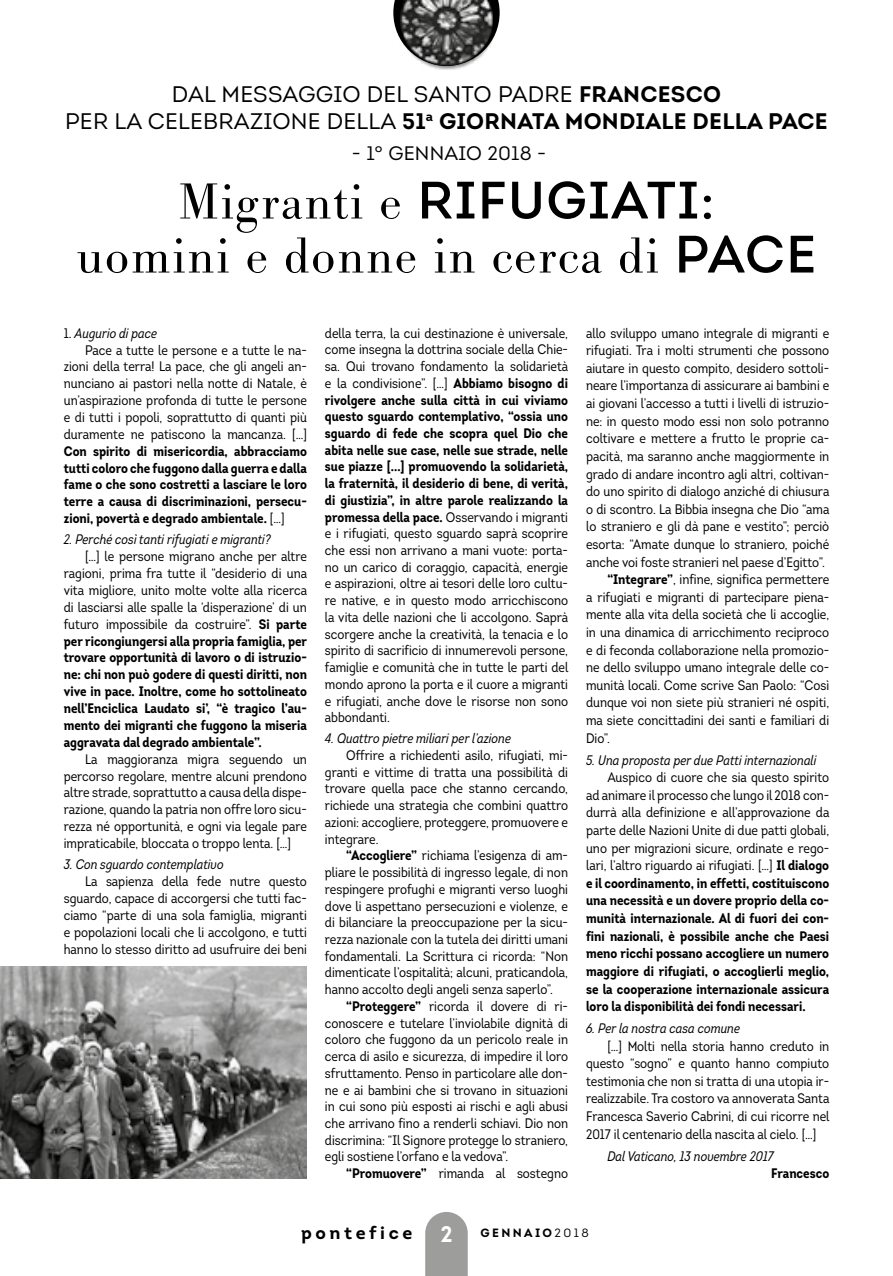
<style>
.page{position:relative;width:893px;height:1276px;background:#fff}
.page>*{position:absolute;margin:0;border:0;box-sizing:border-box;transform-origin:0 0}
.t1{font:300 52.5px "Bodoni Antiqua T";letter-spacing:.025em;color:#000}
.t2{font:52.5px "Intro";letter-spacing:.025em;color:#000}
.t3{font:22.5px/27px "Intro";letter-spacing:.01em;color:#000;text-align:center}
.t4{font:19.5px "Intro";letter-spacing:.01em;color:#000}
.t5{font:700 18px "Intro";letter-spacing:.2em;color:#000}
.t6{font:13.8px/16.6px "Intro Cond";color:#000;text-align:justify}
.t7{font:700 13.8px/16.8px "Intro Cond";color:#000;text-align:justify}
.t8{font:italic 13.8px "Intro Cond";color:#000}
.s1{font-weight:700}
.s2{font-family:"Bodoni Antiqua T";font-weight:300}
.s3{font-family:"Intro";font-weight:400}
.s4{font-style:normal}
.s5{font-weight:400}
.s6{font-size:22.5px;color:#fff}
.s7{font-size:12px}
.s8{font-weight:400;font-size:12px}
</style>
<div class="page">
<svg style="left:393px;top:0;width:107px;height:35px"></svg>
<svg style="left:425px;top:1212px;width:43px;height:64px;background:#a4a4a4"></svg>
<div style="left:398px;top:0;width:99px;height:70px;background:#000;opacity:.5"></div>
<img style="left:400px;top:0;width:93px;height:66px">
<img style="left:0;top:967px;width:307px;height:211px">
<h2 class="t3" style="left:65px;top:81px;width:764px">DAL MESSAGGIO DEL SANTO PADRE <span class="s1">FRANCESCO<br></span>PER LA CELEBRAZIONE DELLA <span class="s1">51</span><sup>a</sup> <span class="s1">GIORNATA MONDIALE DELLA PACE</span></h2>
<h3 class="t4" style="left:352px;top:141px;width:196px">- 1° GENNAIO 2018 -</h3>
<h1 class="t2" style="left:179px;top:167px;width:537px"><span class="s2">Migranti e</span> RIFUGIATI:</h1>
<h1 class="t1" style="left:77px;top:224px;width:741px">uomini e donne in cerca di <span class="s3">PACE</span></h1>
<p class="t8" style="left:64px;top:324px;width:95px"><span class="s4">1.</span> Augurio di pace</p>
<p class="t6" style="left:85px;top:341px;width:223px">Pace a tutte le persone e a tutte le na-</p>
<p class="t6" style="left:64px;top:358px;width:245px">zioni della terra! La pace, che gli angeli an-</p>
<p class="t6" style="left:64px;top:375px;width:245px">nunciano ai pastori nella notte di Natale, è</p>
<p class="t6" style="left:64px;top:392px;width:245px">un’aspirazione profonda di tutte le persone</p>
<p class="t6" style="left:64px;top:409px;width:245px">e di tutti i popoli, soprattutto di quanti più</p>
<p class="t6" style="left:64px;top:426px;width:245px">duramente ne patiscono la mancanza. […]</p>
<p class="t7" style="left:64px;top:442px;width:245px">Con spirito di misericordia, abbracciamo tutti coloro che fuggono dalla guerra e dalla fame o che sono costretti a lasciare le loro terre a causa di discriminazioni, persecu&shy;zioni, povertà e degrado ambientale. <span class="s5">[…]</span></p>
<p class="t8" style="left:64px;top:531px;width:208px">2. Perché così tanti rifugiati e migranti?</p>
<p class="t7" style="left:64px;top:548px;width:245px;text-indent:21px"><span class="s5">[…] le persone migrano anche per altre ragioni, prima fra tutte il “desiderio di una vita migliore, unito molte volte alla ricerca di lasciarsi alle spalle la ‘disperazione’ di un futuro impossibile da costruire”.</span> Si parte per ricongiungersi alla propria famiglia, per trovare opportunità di lavoro o di istruzio&shy;ne: chi non può godere di questi diritti, non vive in pace. Inoltre, come ho sottolineato nell’Enciclica Laudato si’, “è tragico l’au&shy;mento dei migranti che fuggono la miseria aggravata dal degrado ambientale”.</p>
<p class="t6" style="left:64px;top:750px;width:245px;text-indent:21px">La maggioranza migra seguendo un percorso regolare, mentre alcuni prendono altre strade, soprattutto a causa della dispe&shy;razione, quando la patria non offre loro sicu&shy;rezza né opportunità, e ogni via legale pare impraticabile, bloccata o troppo lenta. […]</p>
<p class="t8" style="left:64px;top:856px;width:161px">3. Con sguardo contemplativo</p>
<p class="t6" style="left:64px;top:873px;width:245px;text-indent:21px">La sapienza della fede nutre questo sguardo, capace di accorgersi che tutti fac&shy;ciamo “parte di una sola famiglia, migranti e popolazioni locali che li accolgono, e tutti hanno lo stesso diritto ad usufruire dei beni</p>
<p class="t6" style="left:325px;top:324px;width:245px">della terra, la cui destinazione è universale, come insegna la dottrina sociale della Chie&shy;sa. Qui trovano fondamento la solidarietà e la condivisione”. […] <span class="s1">Abbiamo bisogno di rivolgere anche sulla città in cui viviamo questo sguardo contemplativo, “ossia uno sguardo di fede che scopra quel Dio che abita nelle sue case, nelle sue strade, nelle sue piazze [...] promuovendo la solidarietà, la fraternità, il desiderio di bene, di verità, di giustizia”, in altre parole realizzando la promessa della pace.</span> Osservando i migranti e i rifugiati, questo sguardo saprà scoprire che essi non arrivano a mani vuote: porta&shy;no un carico di coraggio, capacità, energie e aspirazioni, oltre ai tesori delle loro cultu&shy;re native, e in questo modo arricchiscono la vita delle nazioni che li accolgono. Saprà scorgere anche la creatività, la tenacia e lo spirito di sacrificio di innumerevoli persone, famiglie e comunità che in tutte le parti del mondo aprono la porta e il cuore a migranti e rifugiati, anche dove le risorse non sono abbondanti.</p>
<p class="t8" style="left:325px;top:730px;width:188px">4. Quattro pietre miliari per l’azione</p>
<p class="t6" style="left:325px;top:747px;width:245px;text-indent:21px">Offrire a richiedenti asilo, rifugiati, mi&shy;granti e vittime di tratta una possibilità di trovare quella pace che stanno cercando, richiede una strategia che combini quattro azioni: accogliere, proteggere, promuovere e integrare.</p>
<p class="t6" style="left:325px;top:847px;width:245px;text-indent:21px"><span class="s1">“Accogliere”</span> richiama l’esigenza di am&shy;pliare le possibilità di ingresso legale, di non respingere profughi e migranti verso luoghi dove li aspettano persecuzioni e violenze, e di bilanciare la preoccupazione per la sicu&shy;rezza nazionale con la tutela dei diritti umani fondamentali. La Scrittura ci ricorda: “Non dimenticate l’ospitalità; alcuni, praticandola, hanno accolto degli angeli senza saperlo”.</p>
<p class="t6" style="left:325px;top:998px;width:245px;text-indent:21px"><span class="s1">“Proteggere”</span> ricorda il dovere di ri&shy;conoscere e tutelare l’inviolabile dignità di coloro che fuggono da un pericolo reale in cerca di asilo e sicurezza, di impedire il loro sfruttamento. Penso in particolare alle don&shy;ne e ai bambini che si trovano in situazioni in cui sono più esposti ai rischi e agli abusi che arrivano fino a renderli schiavi. Dio non discrimina: “Il Signore protegge lo straniero, egli sostiene l’orfano e la vedova”.</p>
<p class="t6" style="left:346px;top:1165px;width:223px"><span class="s1">“Promuovere”</span> rimanda al sostegno</p>
<p class="t6" style="left:586px;top:324px;width:245px">allo sviluppo umano integrale di migranti e</p>
<p class="t6" style="left:586px;top:342px;width:245px">rifugiati. Tra i molti strumenti che possono</p>
<p class="t6" style="left:586px;top:360px;width:245px">aiutare in questo compito, desidero sottoli-</p>
<p class="t6" style="left:586px;top:377px;width:245px">neare l’importanza di assicurare ai bambini e</p>
<p class="t6" style="left:586px;top:395px;width:245px">ai giovani l’accesso a tutti i livelli di istruzio-</p>
<p class="t6" style="left:586px;top:412px;width:245px">ne: in questo modo essi non solo potranno</p>
<p class="t6" style="left:586px;top:430px;width:245px">coltivare e mettere a frutto le proprie ca-</p>
<p class="t6" style="left:586px;top:448px;width:245px">pacità, ma saranno anche maggiormente in</p>
<p class="t6" style="left:586px;top:465px;width:245px">grado di andare incontro agli altri, coltivan-</p>
<p class="t6" style="left:586px;top:483px;width:245px">do uno spirito di dialogo anziché di chiusura</p>
<p class="t6" style="left:586px;top:501px;width:245px">o di scontro. La Bibbia insegna che Dio “ama</p>
<p class="t6" style="left:586px;top:518px;width:245px">lo straniero e gli dà pane e vestito”; perciò</p>
<p class="t6" style="left:586px;top:536px;width:245px">esorta: “Amate dunque lo straniero, poiché</p>
<p class="t6" style="left:586px;top:553px;width:240px">anche voi foste stranieri nel paese d’Egitto”.</p>
<p class="t6" style="left:607px;top:571px;width:223px"><span class="s1">“Integrare”</span>, infine, significa permettere</p>
<p class="t6" style="left:586px;top:589px;width:245px">a rifugiati e migranti di partecipare piena-</p>
<p class="t6" style="left:586px;top:606px;width:245px">mente alla vita della società che li accoglie,</p>
<p class="t6" style="left:586px;top:624px;width:245px">in una dinamica di arricchimento reciproco</p>
<p class="t6" style="left:586px;top:641px;width:245px">e di feconda collaborazione nella promozio-</p>
<p class="t6" style="left:586px;top:659px;width:245px">ne dello sviluppo umano integrale delle co-</p>
<p class="t6" style="left:586px;top:677px;width:245px">munità locali. Come scrive San Paolo: “Così</p>
<p class="t6" style="left:586px;top:694px;width:245px">dunque voi non siete più stranieri né ospiti,</p>
<p class="t6" style="left:586px;top:712px;width:245px">ma siete concittadini dei santi e familiari di</p>
<p class="t6" style="left:586px;top:729px;width:25px">Dio”.</p>
<p class="t8" style="left:586px;top:751px;width:232px">5. Una proposta per due Patti internazionali</p>
<p class="t7" style="left:586px;top:768px;width:245px;line-height:17.5px;text-indent:21px"><span class="s5">Auspico di cuore che sia questo spirito ad animare il processo che lungo il 2018 con&shy;durrà alla definizione e all’approvazione da parte delle Nazioni Unite di due patti globali, uno per migrazioni sicure, ordinate e rego&shy;lari, l’altro riguardo ai rifugiati. […]</span> Il dialogo e il coordinamento, in effetti, costituiscono una necessità e un dovere proprio della co&shy;munità internazionale. Al di fuori dei con&shy;fini nazionali, è possibile anche che Paesi meno ricchi possano accogliere un numero maggiore di rifugiati, o accoglierli meglio, se la cooperazione internazionale assicura loro la disponibilità dei fondi necessari.</p>
<p class="t8" style="left:586px;top:1020px;width:155px">6. Per la nostra casa comune</p>
<p class="t6" style="left:586px;top:1037px;width:245px;line-height:17.5px;text-indent:21px">[…] Molti nella storia hanno creduto in questo “sogno” e quanto hanno compiuto testimonia che non si tratta di una utopia ir&shy;realizzabile. Tra costoro va annoverata Santa Francesca Saverio Cabrini, di cui ricorre nel 2017 il centenario della nascita al cielo. […]</p>
<p class="t8" style="left:607px;top:1147px;width:168px">Dal Vaticano, 13 novembre 2017</p>
<p class="t7" style="left:771px;top:1164px;width:60px">Francesco</p>
<h3 class="t5" style="left:301px;top:1221px;width:289px">pontefice <span class="s6">2</span> <span class="s7">GENNAIO</span><span class="s8">2018</span></h3>
</div>
